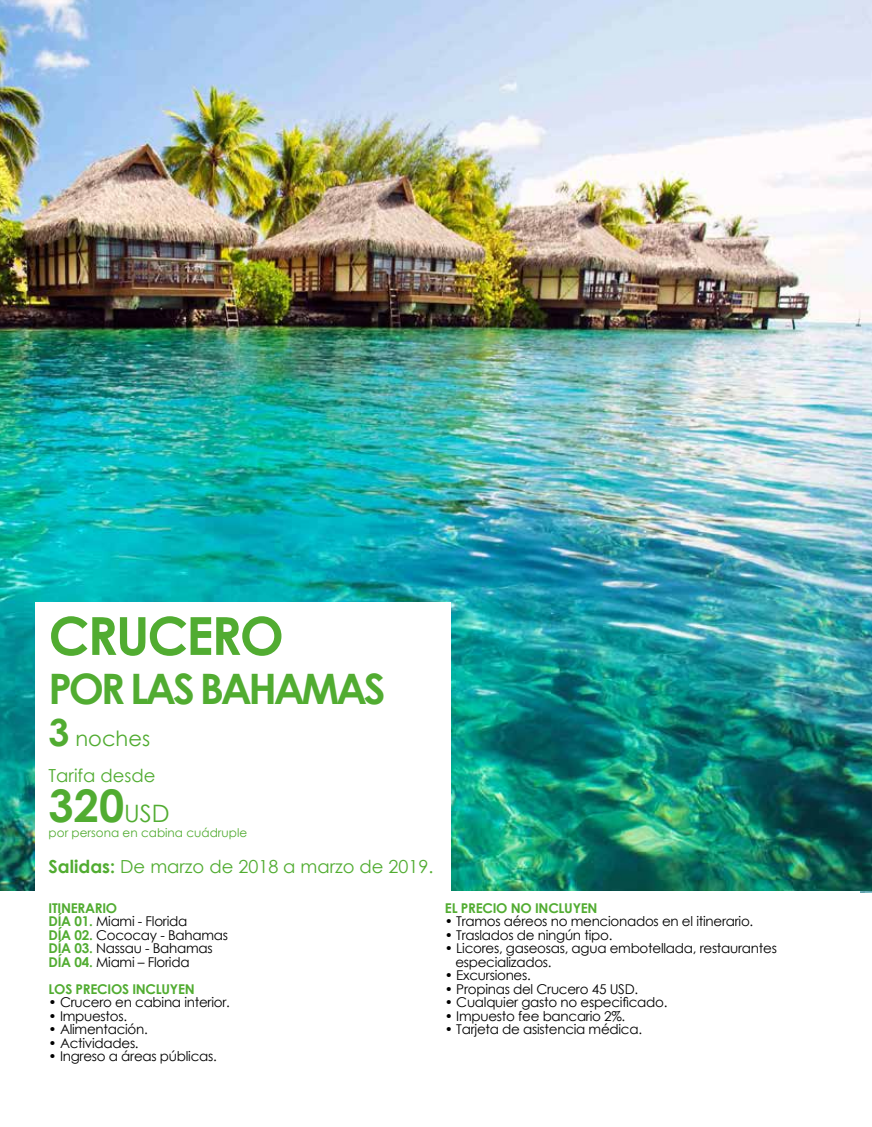
<style>
.page{position:relative;width:872px;height:1127px;background:#fff}
.page>*{position:absolute;margin:0;border:0;box-sizing:border-box;transform-origin:0 0}
.t1{font:700 52.5px "Century Gothic";letter-spacing:-.04em;color:#51ac31}
.t2{font:700 45px "Century Gothic";color:#51ac31}
.t3{font:700 42px "Century Gothic";letter-spacing:-.08em;color:#51ac31}
.t4{font:21px "Century Gothic";color:#51ac31}
.t5{font:18px "Century Gothic";color:#51ac31}
.t6{font:13.5px/13.5px "Century Gothic";letter-spacing:-.02em;color:#000}
.t7{font:700 13.5px "Century Gothic";letter-spacing:-.02em;color:#51ac31}
.t8{font:12px "Century Gothic";color:#51ac31}
.s1{font-weight:700;font-size:37.5px}
.s2{font-weight:400;font-size:24px}
.s3{font-weight:700}
.s4{font-weight:700;color:#51ac31}
</style>
<div class="page">
<img style="left:0;top:0;width:872px;height:891px">
<div style="left:36px;top:602px;width:415px;height:301px;background:#fff"></div>
<h1 class="t1" style="left:49px;top:596px;width:237px">CRUCERO</h1>
<h3 class="t3" style="left:49px;top:657px;width:338px">POR LAS BAHAMAS</h3>
<h3 class="t4" style="left:49px;top:723px;width:103px"><span class="s1">3</span> noches</h3>
<h3 class="t5" style="left:49px;top:763px;width:108px">Tarifa desde</h3>
<h2 class="t2" style="left:49px;top:772px;width:123px">320<span class="s2">USD</span></h2>
<p class="t8" style="left:49px;top:824px;width:200px">por persona en cabina cuádruple</p>
<h3 class="t5" style="left:49px;top:853px;width:386px"><span class="s3">Salidas:</span> De marzo de 2018 a marzo de 2019.</h3>
<p class="t6" style="left:49px;top:901px;width:181px"><span class="s4">ITINERARIO<br>DÍA 01.</span> Miami - Florida<br><span class="s4">DÍA 02.</span> Cococay - Bahamas<br><span class="s4">DÍA 03.</span> Nassau - Bahamas<br><span class="s4">DÍA 04.</span> Miami – Florida</p>
<p class="t7" style="left:49px;top:979px;width:148px">LOS PRECIOS INCLUYEN</p>
<p class="t6" style="left:49px;top:995px;width:183px">• Crucero en cabina interior.</p>
<p class="t6" style="left:49px;top:1009px;width:80px">• Impuestos.</p>
<p class="t6" style="left:49px;top:1022px;width:101px">• Alimentación.</p>
<p class="t6" style="left:49px;top:1036px;width:92px">• Actividades.</p>
<p class="t6" style="left:49px;top:1049px;width:170px">• Ingreso a áreas públicas.</p>
<p class="t7" style="left:445px;top:898px;width:154px">EL PRECIO NO INCLUYEN</p>
<p class="t6" style="left:445px;top:914px;width:310px">• Tramos aéreos no mencionados en el itinerario.</p>
<p class="t6" style="left:445px;top:928px;width:169px">• Traslados de ningún tipo.</p>
<p class="t6" style="left:455px;top:941px;width:323px;text-indent:-10px">• Licores, gaseosas, agua embotellada, restaurantes especializados.</p>
<p class="t6" style="left:445px;top:968px;width:87px">• Excursiones.</p>
<p class="t6" style="left:445px;top:982px;width:195px">• Propinas del Crucero 45 USD.</p>
<p class="t6" style="left:445px;top:995px;width:224px">• Cualquier gasto no especificado.</p>
<p class="t6" style="left:445px;top:1009px;width:182px">• Impuesto fee bancario 2%.</p>
<p class="t6" style="left:445px;top:1022px;width:199px">• Tarjeta de asistencia médica.</p>
</div>
